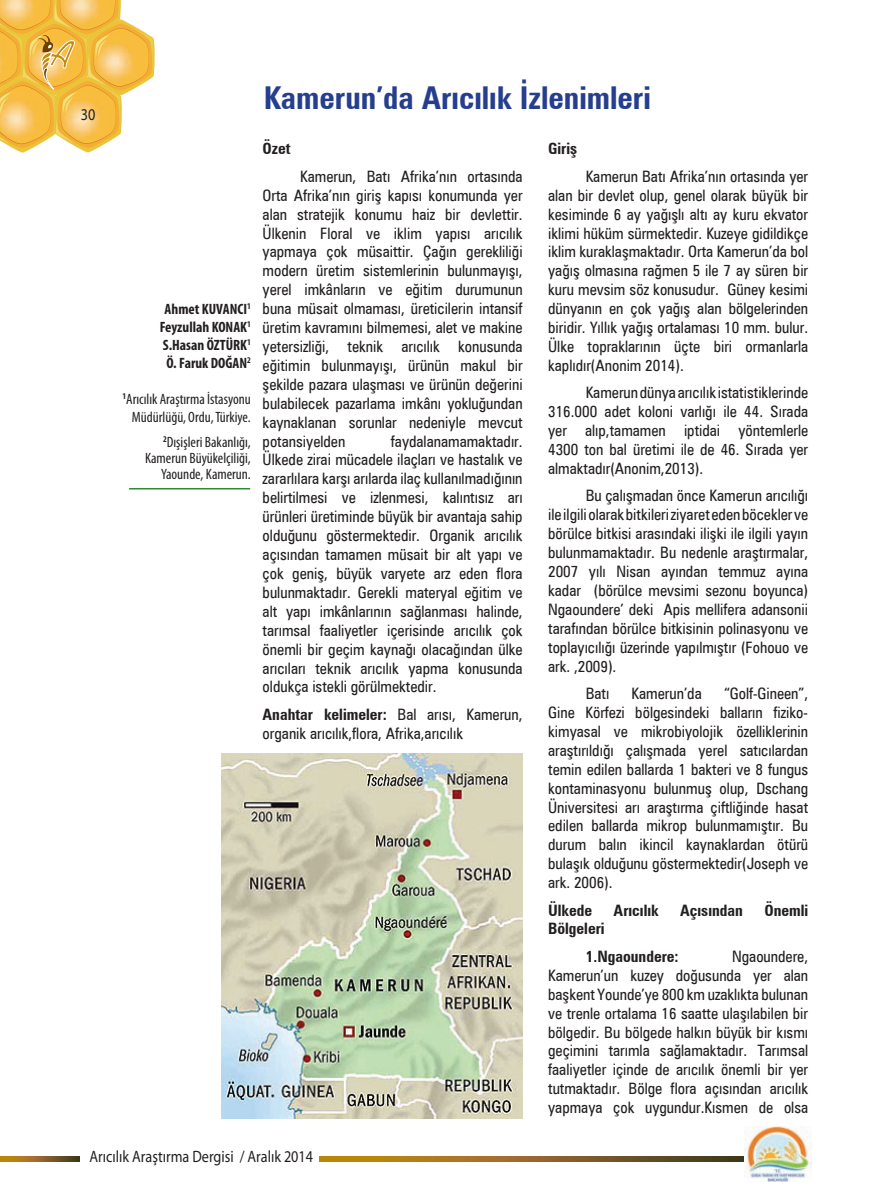
<style>
.page{position:relative;width:872px;height:1204px;background:#fff}
.page>*{position:absolute;margin:0;border:0;box-sizing:border-box;transform-origin:0 0}
.t1{font:700 condensed 31.5px "Zurich BT";color:#253f8e}
.t2{font:16.5px "Myriad Pro";color:#231f20;scale:.86 1}
.t3{font:condensed 15.75px/18.9px "Zurich BT";color:#231f20;text-align:justify}
.t4{font:700 condensed 15.75px/27.5px "Zurich BT";color:#231f20}
.t5{font:condensed 15px/16px "Myriad Pro";color:#231f20;text-align:right}
.t6{font:700 condensed 15px/18px "Myriad Pro";color:#231f20;text-align:center}
.s1{font-weight:700}
</style>
<div class="page">
<svg style="left:320px;top:1156px;width:424px;height:5px;background:#8c6420"></svg>
<svg style="left:0;top:1156px;width:79px;height:5px"></svg>
<svg style="left:0;top:0;width:155px;height:153px"></svg>
<img style="left:744px;top:1126px;width:67px;height:55px">
<hr style="left:129px;top:488px;width:121px;height:1px;background:#308a34">
<img style="left:221px;top:753px;width:301px;height:365px">
<p class="t2" style="left:81px;top:105px;width:18px">30</p>
<p class="t6" style="left:160px;top:300px;width:93px">Ahmet KUVANCI<sup>1<br></sup>Feyzullah KONAK<sup>1<br></sup>S.Hasan ÖZTÜRK<sup>1<br></sup>Ö. Faruk DOĞAN<sup>2</sup></p>
<p class="t5" style="left:122px;top:390px;width:130px;line-height:18px"><sup>1</sup>Arıcılık Araştırma İstasyonu<br>Müdürlüğü, Ordu, Türkiye.</p>
<p class="t5" style="left:145px;top:434px;width:107px"><sup>2</sup>Dışişleri Bakanlığı,<br>Kamerun Büyükelçiliği,<br>Yaounde, Kamerun.</p>
<h1 class="t1" style="left:264px;top:78px;width:388px">Kamerun’da Arıcılık İzlenimleri</h1>
<p class="t4" style="left:263px;top:135px;width:30px">Özet</p>
<p class="t3" style="left:263px;top:167px;width:261px;text-indent:38px">Kamerun, Batı Afrika’nın ortasında Orta Afrika’nın giriş kapısı konumunda yer alan stratejik konumu haiz bir devlettir.<br>Ülkenin Floral ve iklim yapısı arıcılık yapmaya çok müsaittir. Çağın gerekliliği modern üretim sistemlerinin bulunmayışı, yerel imkânların ve eğitim durumunun buna müsait olmaması, üreticilerin intansif üretim kavramını bilmemesi, alet ve makine yetersizliği, teknik arıcılık konusunda eğitimin bulunmayışı, ürünün makul bir şekilde pazara ulaşması ve ürünün değerini bulabilecek pazarlama imkânı yokluğundan kaynaklanan sorunlar nedeniyle mevcut potansiyelden</p>
<p class="t3" style="left:263px;top:431px;width:261px;text-indent:128px">faydalanamamaktadır.<br>Ülkede zirai mücadele ilaçları ve hastalık ve zararlılara karşı arılarda ilaç kullanılmadığının belirtilmesi ve izlenmesi, kalıntısız arı ürünleri üretiminde büyük bir avantaja sahip olduğunu göstermektedir. Organik arıcılık açısından tamamen müsait bir alt yapı ve çok geniş, büyük varyete arz eden flora bulunmaktadır. Gerekli materyal eğitim ve alt yapı imkânlarının sağlanması halinde, tarımsal faaliyetler içerisinde arıcılık çok önemli bir geçim kaynağı olacağından ülke arıcıları teknik arıcılık yapma konusunda oldukça istekli görülmektedir.</p>
<p class="t3" style="left:263px;top:704px;width:261px"><span class="s1">Anahtar kelimeler:</span> Bal arısı, Kamerun, organik arıcılık,flora, Afrika,arıcılık</p>
<p class="t4" style="left:548px;top:135px;width:31px">Giriş</p>
<p class="t3" style="left:548px;top:167px;width:261px;text-indent:38px">Kamerun Batı Afrika’nın ortasında yer alan bir devlet olup, genel olarak büyük bir kesiminde 6 ay yağışlı altı ay kuru ekvator iklimi hüküm sürmektedir. Kuzeye gidildikçe iklim kuraklaşmaktadır. Orta Kamerun’da bol yağış olmasına rağmen 5 ile 7 ay süren bir kuru mevsim söz konusudur. Güney kesimi dünyanın en çok yağış alan bölgelerinden biridir. Yıllık yağış ortalaması 10 mm. bulur.<br>Ülke topraklarının üçte biri ormanlarla kaplıdır(Anonim 2014).</p>
<p class="t3" style="left:548px;top:383px;width:261px;text-indent:38px">Kamerun dünya arıcılık istatistiklerinde 316.000 adet koloni varlığı ile 44. Sırada yer alıp,tamamen iptidai yöntemlerle 4300 ton bal üretimi ile de 46. Sırada yer almaktadır(Anonim,2013).</p>
<p class="t3" style="left:548px;top:486px;width:261px;text-indent:38px">Bu çalışmadan önce Kamerun arıcılığı ile ilgili olarak bitkileri ziyaret eden böcekler ve börülce bitkisi arasındaki ilişki ile ilgili yayın bulunmamaktadır. Bu nedenle araştırmalar, 2007 yılı Nisan ayından temmuz ayına kadar (börülce mevsimi sezonu boyunca)<br>Ngaoundere’ deki Apis mellifera adansonii tarafından börülce bitkisinin polinasyonu ve toplayıcılığı üzerinde yapılmıştır (Fohouo ve ark. ,2009).</p>
<p class="t3" style="left:585px;top:683px;width:25px">Batı</p>
<p class="t3" style="left:631px;top:683px;width:72px">Kamerun’da</p>
<p class="t3" style="left:548px;top:683px;width:261px;text-indent:176px">“Golf-Gineen”, Gine Körfezi bölgesindeki balların fiziko&shy;kimyasal ve mikrobiyolojik özelliklerinin araştırıldığı çalışmada yerel satıcılardan temin edilen ballarda 1 bakteri ve 8 fungus kontaminasyonu bulunmuş olup, Dschang Üniversitesi arı araştırma çiftliğinde hasat edilen ballarda mikrop bulunmamıştır. Bu durum balın ikincil kaynaklardan ötürü bulaşık olduğunu göstermektedir(Joseph ve ark. 2006).</p>
<p class="t4" style="left:548px;top:896px;width:46px">Ülkede</p>
<p class="t4" style="left:613px;top:896px;width:47px">Arıcılık</p>
<p class="t4" style="left:680px;top:896px;width:64px">Açısından</p>
<p class="t4" style="left:764px;top:896px;width:45px">Önemli</p>
<p class="t4" style="left:585px;top:914px;width:94px;text-indent:-38px">Bölgeleri<br>1.Ngaoundere:</p>
<p class="t3" style="left:548px;top:946px;width:261px;text-indent:184px">Ngaoundere, Kamerun’un kuzey doğusunda yer alan başkent Younde’ye 800 km uzaklıkta bulunan ve trenle ortalama 16 saatte ulaşılabilen bir bölgedir. Bu bölgede halkın büyük bir kısmı geçimini tarımla sağlamaktadır. Tarımsal faaliyetler içinde de arıcılık önemli bir yer tutmaktadır. Bölge flora açısından arıcılık yapmaya çok uygundur.Kısmen de olsa</p>
<p class="t2" style="left:90px;top:1146px;width:261px">Arıcılık Araştırma Dergisi / Aralık 2014</p>
</div>
